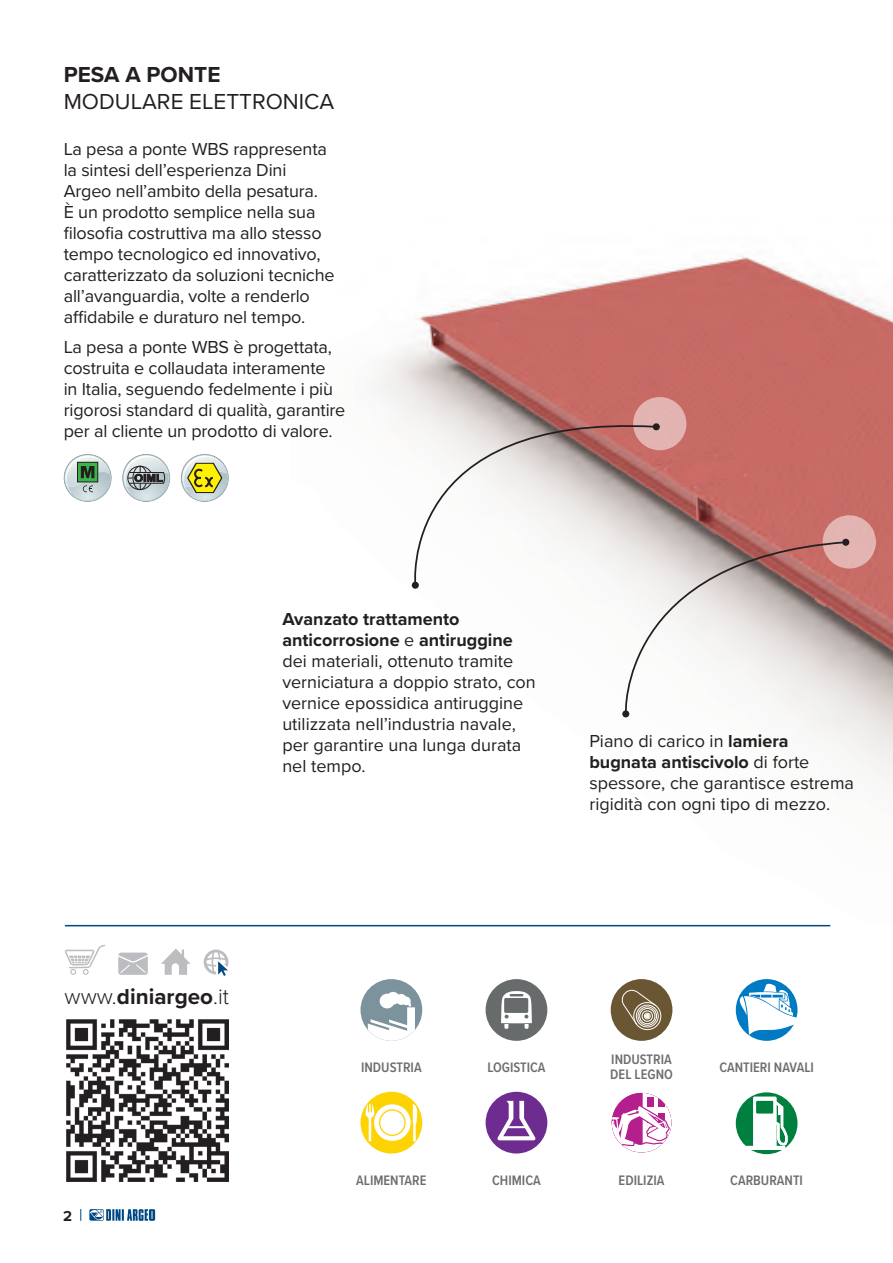
<style>
.page{position:relative;width:893px;height:1263px;background:#fff}
.page>*{position:absolute;margin:0;border:0;box-sizing:border-box;transform-origin:0 0}
.t1{font:700 22.5px "Proxima Nova";color:#231f20}
.t2{font:22.5px "Proxima Nova";color:#231f20}
.t3{font:18px/21px "Proxima Nova";letter-spacing:-.01em;color:#231f20}
.t4{font:700 15px "Proxima Nova";color:#231f20}
.t5{font:600 14.25px/15px "Proxima Nova Cond";color:#6c6d70}
.s1{font-weight:700}
.s2{font-weight:300}
</style>
<div class="page">
<svg style="left:80px;top:1209px;width:1px;height:12px"></svg>
<svg style="left:89px;top:1209px;width:66px;height:12px"></svg>
<img style="left:290px;top:256px;width:603px;height:739px">
<div style="left:823px;top:515px;width:53px;height:53px;background:#e3b4b2;border-radius:50%"></div>
<div style="left:633px;top:397px;width:53px;height:53px;background:#e2b4b1;border-radius:50%"></div>
<svg style="left:618px;top:540px;width:230px;height:176px"></svg>
<div style="left:622px;top:710px;width:7px;height:7px;background:#231f20;border-radius:50%"></div>
<div style="left:842px;top:539px;width:7px;height:7px;background:#231f20;border-radius:50%"></div>
<svg style="left:398px;top:413px;width:260px;height:174px"></svg>
<div style="left:412px;top:582px;width:7px;height:7px;background:#231f20;border-radius:50%"></div>
<div style="left:653px;top:423px;width:7px;height:7px;background:#231f20;border-radius:50%"></div>
<svg style="left:122px;top:454px;width:48px;height:48px"></svg>
<svg style="left:181px;top:454px;width:48px;height:48px"></svg>
<svg style="left:64px;top:454px;width:48px;height:48px"></svg>
<img style="left:67px;top:1019px;width:162px;height:162px">
<svg style="left:204px;top:949px;width:24px;height:27px"></svg>
<svg style="left:161px;top:948px;width:30px;height:27px"></svg>
<svg style="left:118px;top:952px;width:30px;height:23px"></svg>
<svg style="left:65px;top:945px;width:40px;height:30px"></svg>
<hr style="left:65px;top:925px;width:765px;height:1px;background:#004881">
<div style="left:360px;top:979px;width:62px;height:62px;background:#7c929c;border-radius:50%"></div>
<svg style="left:368px;top:992px;width:47px;height:49px"></svg>
<div style="left:486px;top:979px;width:61px;height:62px;background:#686b6c;border-radius:50%"></div>
<svg style="left:501px;top:991px;width:31px;height:38px"></svg>
<div style="left:611px;top:979px;width:61px;height:62px;background:#6b5633;border-radius:50%"></div>
<div style="left:633px;top:1002px;width:28px;height:28px;border:1px solid #fff;border-radius:50%"></div>
<svg style="left:621px;top:989px;width:38px;height:38px"></svg>
<div style="left:736px;top:979px;width:61px;height:62px;background:#007ac2;border-radius:50%"></div>
<svg style="left:740px;top:984px;width:57px;height:51px"></svg>
<div style="left:360px;top:1092px;width:62px;height:61px;background:#fed304;border-radius:50%"></div>
<svg style="left:366px;top:1104px;width:51px;height:37px"></svg>
<div style="left:486px;top:1092px;width:61px;height:61px;background:#6e2c91;border-radius:50%"></div>
<svg style="left:497px;top:1101px;width:39px;height:39px"></svg>
<svg style="left:612px;top:1093px;width:59px;height:59px"></svg>
<div style="left:647px;top:1097px;width:7px;height:9px;background:#b41e8d"></div>
<div style="left:736px;top:1092px;width:61px;height:62px;background:#00803f;border-radius:50%"></div>
<svg style="left:744px;top:1097px;width:44px;height:53px"></svg>
<p class="t1" style="left:64px;top:57px;width:158px">PESA A PONTE</p>
<p class="t2" style="left:64px;top:84px;width:272px">MODULARE ELETTRONICA</p>
<p class="t3" style="left:64px;top:138px;width:272px">La pesa a ponte WBS rappresenta la sintesi dell’esperienza Dini Argeo nell’ambito della pesatura.<br>È un prodotto semplice nella sua filosofia costruttiva ma allo stesso tempo tecnologico ed innovativo, caratterizzato da soluzioni tecniche all’avanguardia, volte a renderlo affidabile e duraturo nel tempo.</p>
<p class="t3" style="left:64px;top:335px;width:283px">La pesa a ponte WBS è progettata, costruita e collaudata interamente<br>in Italia, seguendo fedelmente i più rigorosi standard di qualità, garantire per al cliente un prodotto di valore.</p>
<p class="t3" style="left:282px;top:608px;width:255px"><span class="s1">Avanzato trattamento anticorrosione</span> e <span class="s1">antiruggine </span>dei materiali, ottenuto tramite verniciatura a doppio strato, con vernice epossidica antiruggine utilizzata nell’industria navale, per garantire una lunga durata nel tempo.</p>
<p class="t3" style="left:589px;top:729px;width:266px">Piano di carico in <span class="s1">lamiera bugnata antiscivolo</span> di forte spessore, che garantisce estrema rigidità con ogni tipo di mezzo.</p>
<p class="t1" style="left:65px;top:980px;width:166px"><span class="s2">www.</span>diniargeo<span class="s2">.it</span></p>
<p class="t5" style="left:361px;top:1059px;width:62px">INDUSTRIA</p>
<p class="t5" style="left:487px;top:1059px;width:60px">LOGISTICA</p>
<p class="t5" style="left:610px;top:1052px;width:64px">INDUSTRIA<br>DEL LEGNO</p>
<p class="t5" style="left:719px;top:1059px;width:96px">CANTIERI NAVALI</p>
<p class="t4" style="left:63px;top:1204px;width:10px">2</p>
<p class="t5" style="left:356px;top:1172px;width:72px">ALIMENTARE</p>
<p class="t5" style="left:492px;top:1172px;width:50px">CHIMICA</p>
<p class="t5" style="left:619px;top:1172px;width:47px">EDILIZIA</p>
<p class="t5" style="left:730px;top:1172px;width:74px">CARBURANTI</p>
</div>
